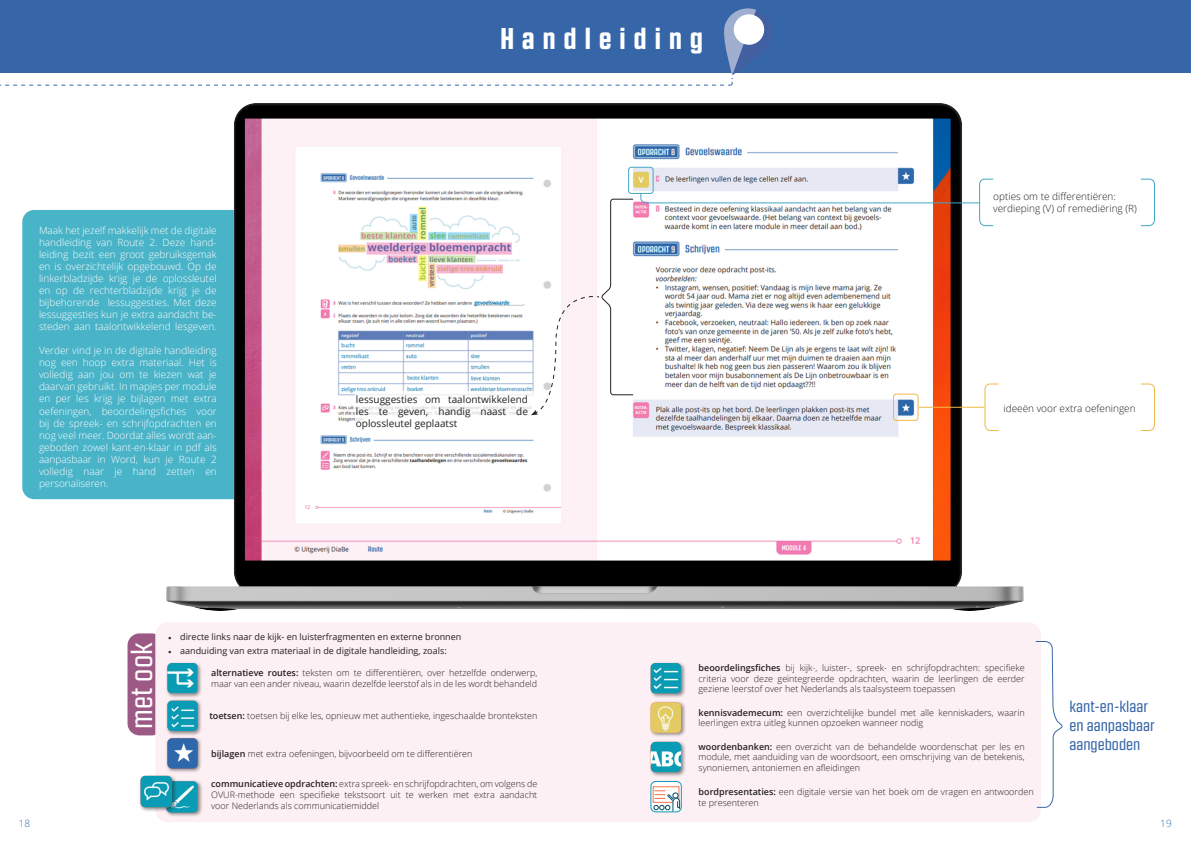
<style>
.page{position:relative;width:1191px;height:842px;background:#fff}
.page>*{position:absolute;margin:0;border:0;box-sizing:border-box;transform-origin:0 0}
.t1{font:800 30px "Revolution Gothic";letter-spacing:.25em;color:#fff}
.t2{font:30px "Revolution Gothic";color:#fff}
.t3{font:16px "Revolution Gothic";color:#3666a8}
.t4{font:300 10px/12px "Open Sans";color:#fff}
.t5{font:300 10px "Open Sans";color:#231f20}
.t6{font:10px "Open Sans";color:#231f20}
.t7{font:300 10px "Open Sans";color:#3666a8}
.t8{font:300 9px/10.8px "Open Sans";color:#231f20}
.t9{font:9px "Open Sans";color:#231f20}
.s1{font-family:"Minion Pro"}
.s2{font-weight:600}
</style>
<div class="page">
<div style="left:22px;top:210px;width:242px;height:289px;background:#49b3c8;border-radius:12px"></div>
<div style="left:127px;top:633px;width:36px;height:102px;background:#9c5985;border-radius:12px"></div>
<div style="left:155px;top:622px;width:885px;height:200px;background:#fdf0f5;border-radius:12px"></div>
<svg style="left:1035px;top:640px;width:28px;height:168px"></svg>
<div style="left:0;top:0;width:1191px;height:72px;background:#3666a8"></div>
<svg style="left:0;top:8px;width:775px;height:78px"></svg>
<img style="left:166px;top:103px;width:857px;height:507px">
<div style="left:165px;top:661px;width:38px;height:37px;background:#231f20;opacity:.5"></div>
<img style="left:167px;top:663px;width:31px;height:30px">
<div style="left:164px;top:779px;width:39px;height:39px;background:#231f20;opacity:.5"></div>
<img style="left:166px;top:781px;width:32px;height:32px">
<div style="left:139px;top:774px;width:38px;height:38px;background:#231f20;opacity:.5"></div>
<img style="left:141px;top:776px;width:31px;height:31px">
<div style="left:165px;top:699px;width:38px;height:37px;background:#231f20;opacity:.5"></div>
<img style="left:167px;top:701px;width:31px;height:30px">
<div style="left:166px;top:737px;width:37px;height:37px;background:#231f20;opacity:.5"></div>
<img style="left:167px;top:738px;width:31px;height:31px">
<div style="left:649px;top:661px;width:37px;height:37px;background:#231f20;opacity:.5"></div>
<img style="left:650px;top:663px;width:31px;height:30px">
<div style="left:649px;top:740px;width:37px;height:37px;background:#231f20;opacity:.5"></div>
<img style="left:650px;top:742px;width:31px;height:30px">
<div style="left:649px;top:700px;width:37px;height:38px;background:#231f20;opacity:.5"></div>
<img style="left:650px;top:702px;width:31px;height:31px">
<div style="left:651px;top:781px;width:30px;height:31px;background:#fff;border-radius:5px"></div>
<div style="left:650px;top:781px;width:31px;height:31px;border:1px solid #0a9bb4;border-radius:5px"></div>
<div style="left:653px;top:786px;width:26px;height:17px;border:1px solid #f37450"></div>
<svg style="left:653px;top:790px;width:27px;height:22px"></svg>
<svg style="left:1140px;top:178px;width:15px;height:49px"></svg>
<svg style="left:1140px;top:383px;width:15px;height:48px"></svg>
<svg style="left:984px;top:383px;width:15px;height:48px"></svg>
<div style="left:893px;top:394px;width:25px;height:27px;border:1px solid #f0b949;border-radius:3px"></div>
<div style="left:628px;top:167px;width:25px;height:27px;border:1px solid #42a6c6;border-radius:3px"></div>
<hr style="left:918px;top:407px;width:66px;height:1px;background:#f0b949">
<svg style="left:640px;top:178px;width:354px;height:49px"></svg>
<div style="left:356px;top:391px;width:181px;height:41px;background:#fff"></div>
<svg style="left:531px;top:198px;width:103px;height:217px"></svg>
<p class="t4" style="left:39px;top:225px;width:179px">Maak het jezelf makkelijk met de digitale</p>
<p class="t4" style="left:39px;top:237px;width:179px">handleiding van Route 2. Deze hand&shy;leiding bezit een groot gebruiksgemak</p>
<p class="t4" style="left:39px;top:261px;width:179px;text-align:justify">en is overzichtelijk opgebouwd. Op de linkerbladzijde krijg je de oplossleutel en op de rechterbladzijde krijg je de</p>
<p class="t4" style="left:39px;top:297px;width:179px;text-align:justify">bijbehorende lessuggesties. Met deze lessuggesties kun je extra aandacht be&shy;steden aan taalontwikkelend lesgeven.</p>
<p class="t4" style="left:39px;top:345px;width:179px">Verder vind je in de digitale handleiding</p>
<p class="t4" style="left:39px;top:357px;width:179px">nog een hoop extra materiaal. Het is volledig aan jou om te kiezen wat je</p>
<p class="t4" style="left:39px;top:381px;width:179px">daarvan gebruikt. In mapjes per module</p>
<p class="t4" style="left:39px;top:393px;width:179px">en per les krijg je bijlagen met extra oefeningen, beoordelingsfiches voor</p>
<p class="t4" style="left:39px;top:417px;width:179px">bij de spreek- en schrijfopdrachten en</p>
<p class="t4" style="left:39px;top:429px;width:179px">nog veel meer. Doordat alles wordt aan&shy;geboden zowel kant-en-klaar in pdf als</p>
<p class="t4" style="left:39px;top:453px;width:179px">aanpasbaar in Word, kun je Route 2</p>
<p class="t4" style="left:39px;top:465px;width:179px">volledig naar je hand zetten en</p>
<p class="t4" style="left:39px;top:477px;width:71px">personaliseren.</p>
<p class="t1" style="left:500px;top:22px;width:205px">Handleiding</p>
<p class="t6" style="left:356px;top:393px;width:174px">lessuggesties om taalontwikkelend</p>
<p class="t6" style="left:356px;top:405px;width:174px">les te geven, handig naast de</p>
<p class="t6" style="left:356px;top:417px;width:103px">oplossleutel geplaatst</p>
<p class="t5" style="left:993px;top:189px;width:124px">opties om te differentiëren:</p>
<p class="t5" style="left:993px;top:201px;width:145px">verdieping (V) of remediëring (R)</p>
<p class="t5" style="left:1003px;top:402px;width:134px">ideeën voor extra oefeningen</p>
<p class="t2" style="left:126px;top:729px;width:88px;rotate:-90deg">met ook</p>
<p class="t9" style="left:168px;top:631px;width:295px"><span class="s1">•</span> directe links naar de kijk- en luisterfragmenten en externe bronnen</p>
<p class="t9" style="left:168px;top:645px;width:280px"><span class="s1">•</span> aanduiding van extra materiaal in de digitale handleiding, zoals:</p>
<p class="t8" style="left:211px;top:667px;width:328px"><span class="s2">alternatieve routes:</span> teksten om te differentiëren, over hetzelfde onderwerp, maar van een ander niveau, waarin dezelfde leerstof als in de les wordt behandeld</p>
<p class="t8" style="left:209px;top:710px;width:329px"><span class="s2">toetsen:</span> toetsen bij elke les, opnieuw met authentieke, ingeschaalde bronteksten</p>
<p class="t8" style="left:211px;top:748px;width:263px"><span class="s2">bijlagen</span> met extra oefeningen, bijvoorbeeld om te differentiëren</p>
<p class="t8" style="left:211px;top:778px;width:328px"><span class="s2">communicatieve opdrachten:</span> extra spreek- en schrijfopdrachten, om volgens de</p>
<p class="t8" style="left:211px;top:789px;width:328px">OVUR-methode een specifieke tekstsoort uit te werken met extra aandacht</p>
<p class="t8" style="left:211px;top:800px;width:169px">voor Nederlands als communicatiemiddel</p>
<p class="t8" style="left:698px;top:662px;width:328px"><span class="s2">beoordelingsfiches</span> bij kijk-, luister-, spreek- en schrijfopdrachten: specifieke</p>
<p class="t8" style="left:698px;top:673px;width:328px">criteria voor deze geïntegreerde opdrachten, waarin de leerlingen de eerder</p>
<p class="t8" style="left:698px;top:683px;width:258px">geziene leerstof over het Nederlands als taalsysteem toepassen</p>
<p class="t8" style="left:698px;top:707px;width:328px"><span class="s2">kennisvademecum:</span> een overzichtelijke bundel met alle kenniskaders, waarin</p>
<p class="t8" style="left:698px;top:717px;width:226px">leerlingen extra uitleg kunnen opzoeken wanneer nodig</p>
<p class="t8" style="left:698px;top:741px;width:328px"><span class="s2">woordenbanken:</span> een overzicht van de behandelde woordenschat per les en module, met aanduiding van de woordsoort, een omschrijving van de betekenis,</p>
<p class="t8" style="left:698px;top:762px;width:163px">synoniemen, antoniemen en afleidingen</p>
<p class="t8" style="left:698px;top:786px;width:336px"><span class="s2">bordpresentaties:</span> een digitale versie van het boek om de vragen en antwoorden</p>
<p class="t8" style="left:698px;top:797px;width:62px">te presenteren</p>
<p class="t3" style="left:1069px;top:697px;width:80px">kant-en-klaar</p>
<p class="t3" style="left:1069px;top:717px;width:87px">en aanpasbaar</p>
<p class="t3" style="left:1069px;top:736px;width:72px">aangeboden</p>
<p class="t7" style="left:19px;top:816px;width:13px">18</p>
<p class="t7" style="left:1160px;top:816px;width:13px">19</p>
</div>
